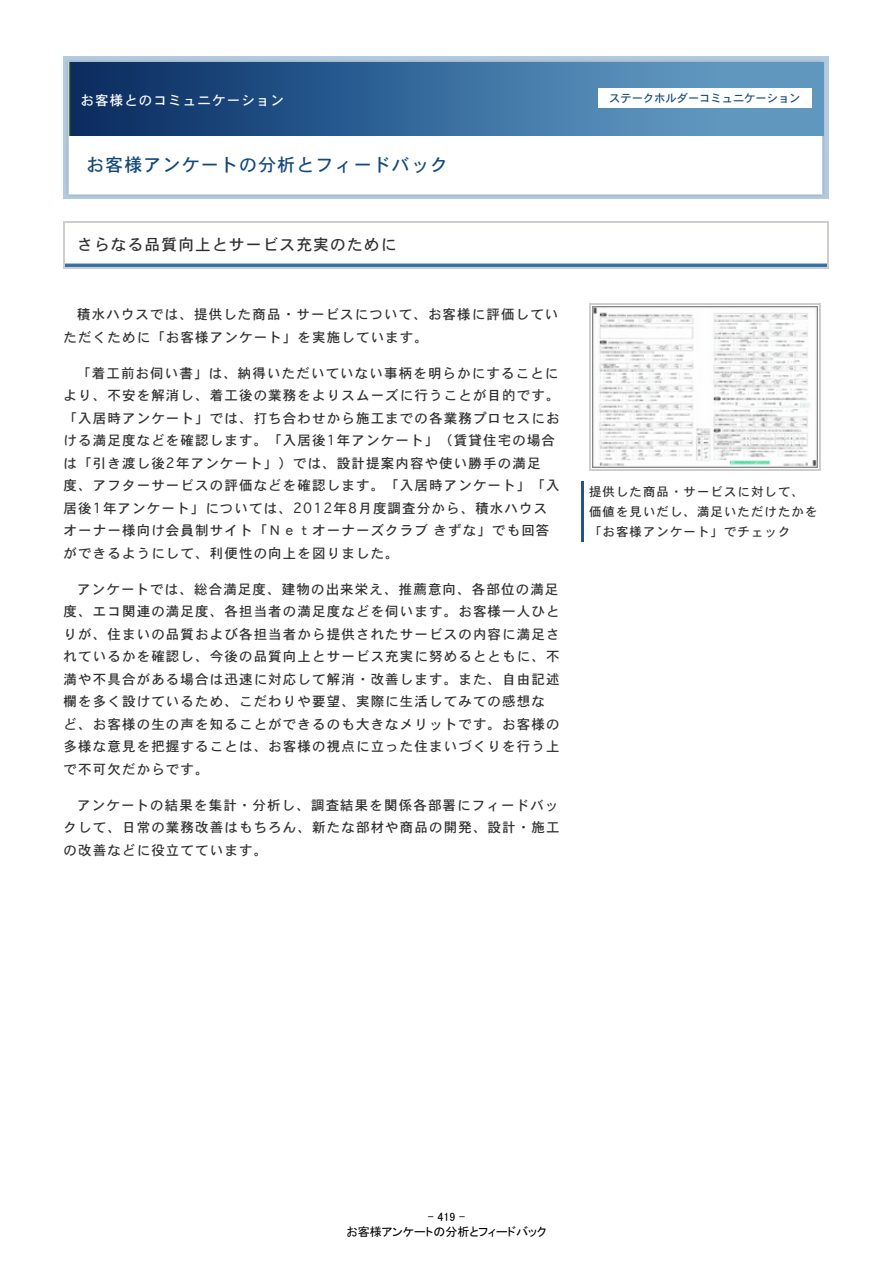
<style>
.page{position:relative;width:893px;height:1263px;background:#fff}
.page>*{position:absolute;margin:0;border:0;box-sizing:border-box;transform-origin:0 0}
.t1{font:18px "Osaka";letter-spacing:.06em;color:#14497c}
.t2{font:15.75px "Osaka";letter-spacing:.07em;color:#303030}
.t3{font:13.5px/22.5px "Osaka";letter-spacing:.085em;color:#303030}
.t4{font:13.5px "Osaka";letter-spacing:.085em;color:#fff}
.t5{font:12.3px/20.2px "Osaka";letter-spacing:.09em;color:#303030}
.t6{font:12px "MSP Gothic";color:#000}
.t7{font:11.25px "Osaka";color:#14497c}
</style>
<div class="page">
<img style="left:64px;top:57px;width:765px;height:6px">
<img style="left:64px;top:63px;width:765px;height:136px">
<hr style="left:64px;top:221px;width:765px;height:1px;background:#cdcdcd">
<hr style="left:64px;top:267px;width:765px;height:1px;background:#cdcdcd">
<hr style="left:64px;top:221px;width:1px;height:47px;background:#cdcdcd">
<hr style="left:827px;top:221px;width:2px;height:47px;background:#cdcdcd">
<svg style="left:66px;top:262px;width:760px;height:4px"></svg>
<div style="left:69px;top:63px;width:754px;height:73px;background:linear-gradient(to right,#072d65,#6ba7cf)"></div>
<div style="left:598px;top:88px;width:214px;height:20px;background:#fff"></div>
<hr style="left:581px;top:481px;width:2px;height:61px;background:#215489">
<hr style="left:589px;top:303px;width:232px;height:1px;background:#cdcdcd">
<hr style="left:589px;top:470px;width:232px;height:1px;background:#cdcdcd">
<hr style="left:589px;top:303px;width:1px;height:168px;background:#cdcdcd">
<hr style="left:820px;top:303px;width:1px;height:168px;background:#cdcdcd">
<img style="left:592px;top:307px;width:225px;height:161px">
<p class="t4" style="left:81px;top:92px;width:205px">お客様とのコミュニケーション</p>
<p class="t7" style="left:609px;top:91px;width:193px">ステークホルダーコミュニケーション</p>
<h1 class="t1" style="left:86px;top:153px;width:364px">お客様アンケートの分析とフィードバック</h1>
<p class="t2" style="left:77px;top:235px;width:321px">さらなる品質向上とサービス充実のために</p>
<p class="t3" style="left:64px;top:303px;width:496px;text-indent:13px">積水ハウスでは、提供した商品・サービスについて、お客様に評価していただくために「お客様アンケート」を実施しています。</p>
<p class="t3" style="left:64px;top:361px;width:497px;text-indent:13px">「着工前お伺い書」は、納得いただいていない事柄を明らかにすることにより、不安を解消し、着工後の業務をよりスムーズに行うことが目的です。「入居時アンケート」では、打ち合わせから施工までの各業務プロセスにおける満足度などを確認します。「入居後1年アンケート」（賃貸住宅の場合は「引き渡し後2年アンケート」）では、設計提案内容や使い勝手の満足<br>度、アフターサービスの評価などを確認します。「入居時アンケート」「入居後1年アンケート」については、2012年8月度調査分から、積水ハウスオーナー様向け会員制サイト「Ｎｅｔオーナーズクラブ きずな」でも回答ができるようにして、利便性の向上を図りました。</p>
<p class="t3" style="left:64px;top:577px;width:497px;text-indent:13px">アンケートでは、総合満足度、建物の出来栄え、推薦意向、各部位の満足度、エコ関連の満足度、各担当者の満足度などを伺います。お客様一人ひとりが、住まいの品質および各担当者から提供されたサービスの内容に満足されているかを確認し、今後の品質向上とサービス充実に努めるとともに、不満や不具合がある場合は迅速に対応して解消・改善します。また、自由記述欄を多く設けているため、こだわりや要望、実際に生活してみての感想など、お客様の生の声を知ることができるのも大きなメリットです。お客様の多様な意見を把握することは、お客様の視点に立った住まいづくりを行う上で不可欠だからです。</p>
<p class="t3" style="left:64px;top:793px;width:497px;text-align:justify;text-indent:13px">アンケートの結果を集計・分析し、調査結果を関係各部署にフィードバックして、日常の業務改善はもちろん、新たな部材や商品の開発、設計・施工の改善などに役立てています。</p>
<p class="t5" style="left:589px;top:481px;width:230px">提供した商品・サービスに対して、価値を見いだし、満足いただけたかを「お客様アンケート」でチェック</p>
<p class="t6" style="left:428px;top:1210px;width:39px">- 419 -</p>
<p class="t6" style="left:346px;top:1226px;width:202px">お客様アンケートの分析とフィードバック</p>
</div>
